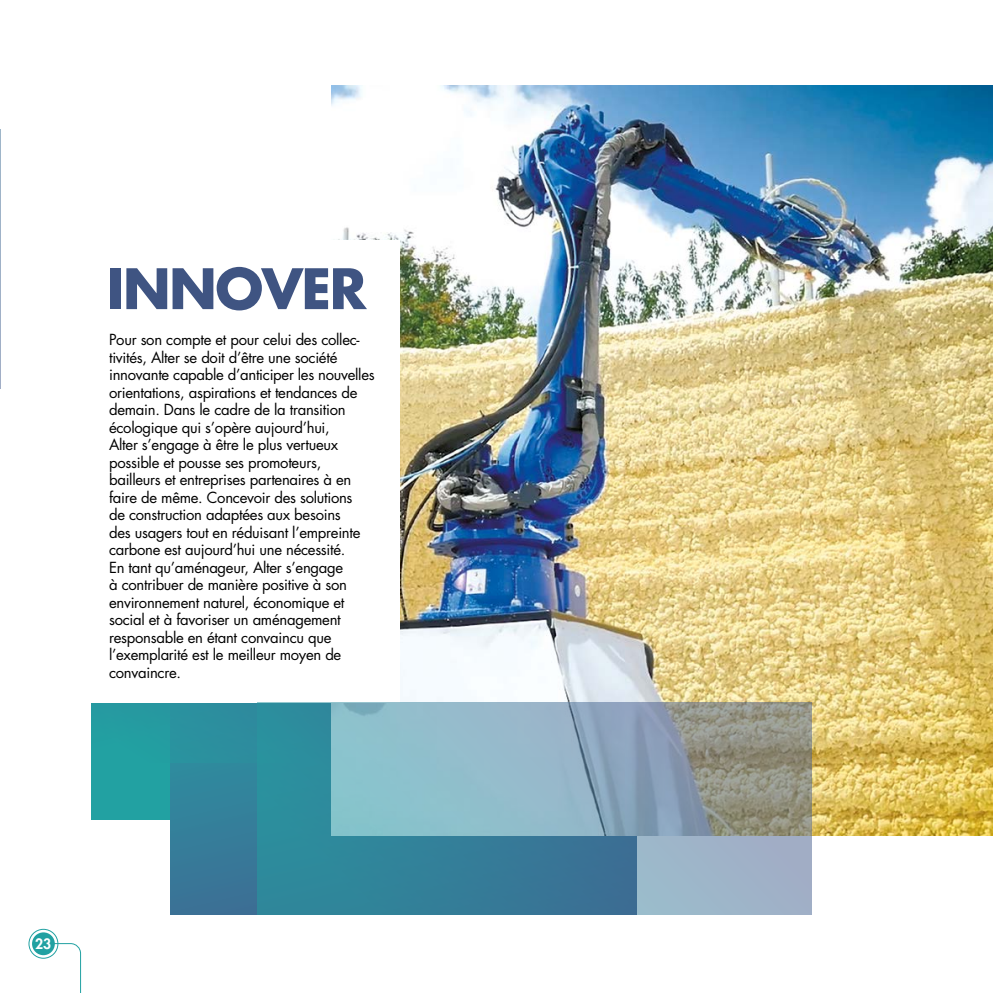
<style>
.page{position:relative;width:993px;height:993px;background:#fff}
.page>*{position:absolute;margin:0;border:0;box-sizing:border-box;transform-origin:0 0}
.t1{font:700 54.25px "Futura Std";letter-spacing:-.03em;color:#3f5482}
.t2{font:14.88px/17.5px "Futura Std";letter-spacing:-.02em;color:#000}
.t3{font:800 14px "Futura Std";color:#fff}
</style>
<div class="page">
<div style="left:29px;top:928px;width:29px;height:30px;border:1px solid #21a1a2;border-radius:50%"></div>
<svg style="left:42px;top:942px;width:39px;height:50px"></svg>
<div style="left:32px;top:932px;width:23px;height:22px;background:#21a1a2;border-radius:50%"></div>
<div style="left:92px;top:419px;width:127px;height:400px;background:#22a1a2"></div>
<svg style="left:170px;top:761px;width:87px;height:153px;background:#357d99"></svg>
<svg style="left:92px;top:702px;width:165px;height:59px"></svg>
<img style="left:331px;top:86px;width:661px;height:749px">
<hr style="left:0;top:129px;width:1px;height:259px;background:#9fb1c7">
<div style="left:84px;top:240px;width:315px;height:462px;background:#fff"></div>
<svg style="left:257px;top:702px;width:554px;height:212px;background:#719ead"></svg>
<h1 class="t1" style="left:107px;top:252px;width:261px">INNOVER</h1>
<p class="t2" style="left:109px;top:331px;width:267px">Pour son compte et pour celui des collec&shy;tivités, Alter se doit d’être une société innovante capable d’anticiper les nouvelles orientations, aspirations et tendances de demain. Dans le cadre de la transition écologique qui s’opère aujourd’hui,<br>Alter s’engage à être le plus vertueux possible et pousse ses promoteurs, bailleurs et entreprises partenaires à en faire de même. Concevoir des solutions<br>de construction adaptées aux besoins<br>des usagers tout en réduisant l’empreinte carbone est aujourd’hui une nécessité.<br>En tant qu’aménageur, Alter s’engage<br>à contribuer de manière positive à son environnement naturel, économique et social et à favoriser un aménagement responsable en étant convaincu que l’exemplarité est le meilleur moyen de convaincre.</p>
<p class="t3" style="left:35px;top:934px;width:18px">23</p>
</div>
